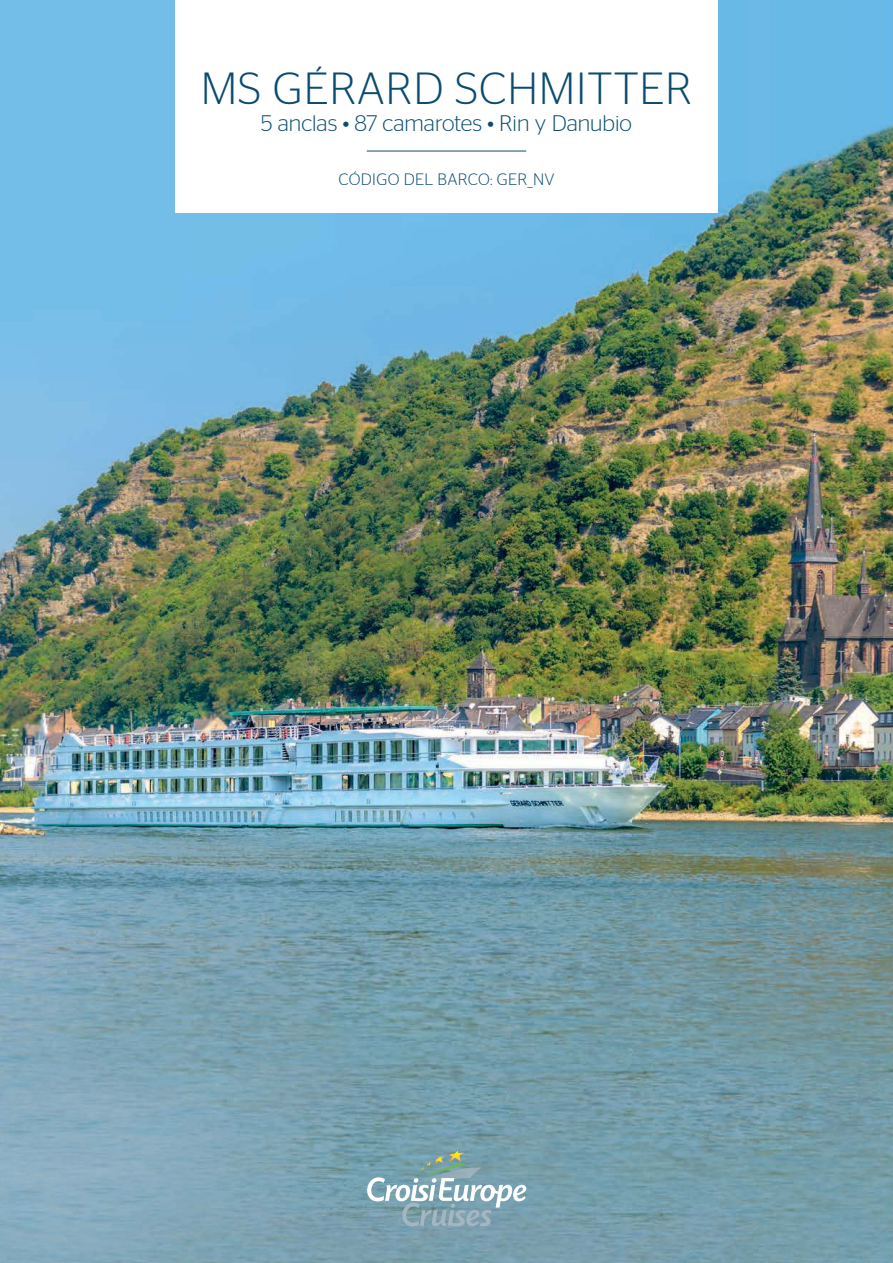
<style>
.page{position:relative;width:893px;height:1263px;background:#fff}
.page>*{position:absolute;margin:0;border:0;box-sizing:border-box;transform-origin:0 0}
.t1{font:300 45px "Stag Sans";letter-spacing:.02em;color:#0a4c70}
.t2{font:300 22.5px "Stag Sans";color:#0a4c70}
.t3{font:300 16.5px "Stag Sans";letter-spacing:.02em;color:#0a4c70}
</style>
<div class="page">
<img style="left:0;top:0;width:893px;height:1263px">
<div style="left:175px;top:0;width:543px;height:213px;background:#fff"></div>
<hr style="left:367px;top:151px;width:159px;height:1px;background:#0a4c70">
<img style="left:448px;top:1150px;width:17px;height:5px">
<svg style="left:367px;top:1155px;width:159px;height:71px;background:#8cadb7"></svg>
<h1 class="t1" style="left:201px;top:67px;width:493px">MS GÉRARD SCHMITTER</h1>
<p class="t2" style="left:261px;top:112px;width:372px">5 anclas • 87 camarotes • Rin y Danubio</p>
<p class="t3" style="left:338px;top:172px;width:218px">CÓDIGO DEL BARCO: GER_NV</p>
</div>
